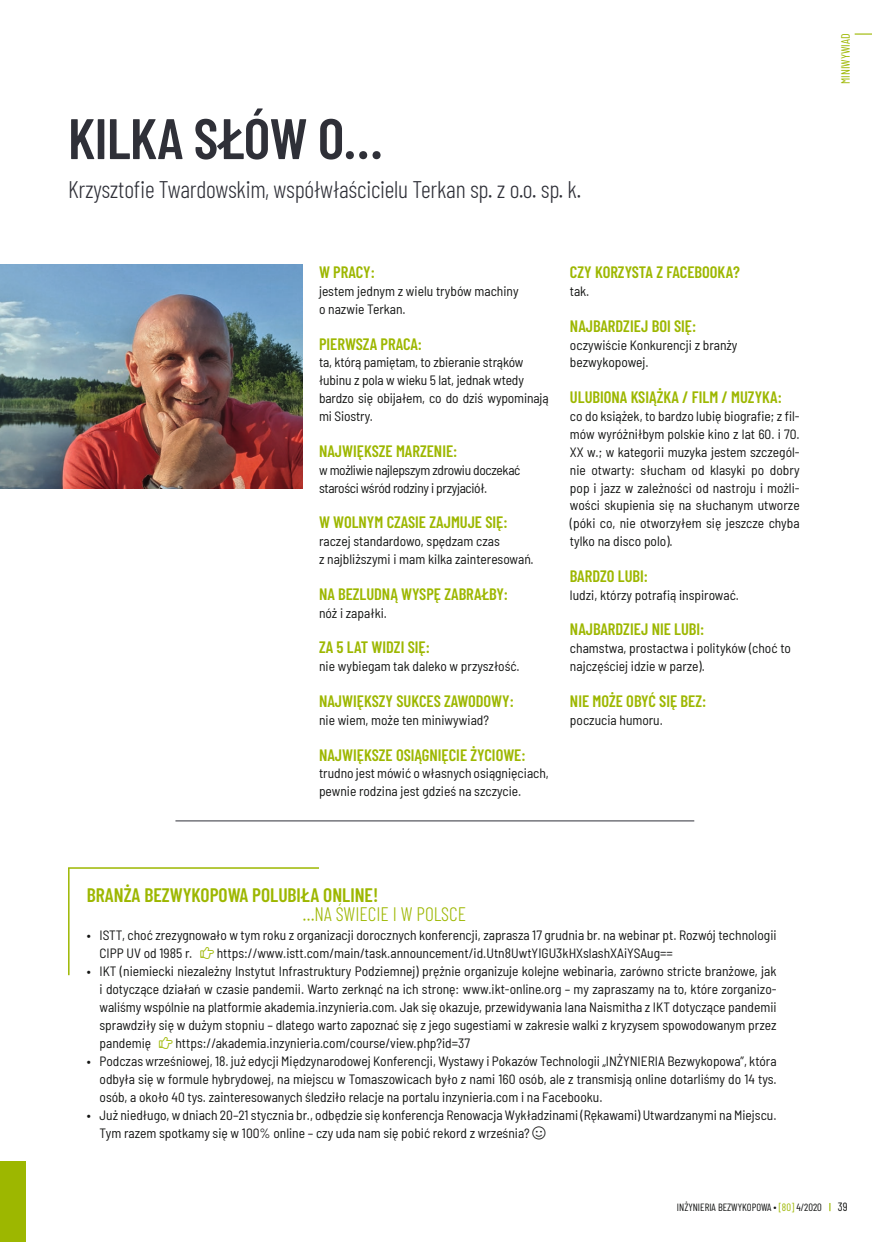
<style>
.page{position:relative;width:872px;height:1242px;background:#fff}
.page>*{position:absolute;margin:0;border:0;box-sizing:border-box;transform-origin:0 0}
.t1{font:600 57px "Barlow Condensed";letter-spacing:-.01em;color:#2f3038}
.t2{font:300 24px "Barlow Condensed";letter-spacing:-.01em;color:#2f3038}
.t3{font:600 19.5px "Barlow Condensed";color:#9db700}
.t4{font:300 19.5px "Barlow Condensed";color:#9db700}
.t5{font:600 16.5px "Barlow Condensed";color:#9db700}
.t6{font:semi-condensed 13.5px/17.9px "Barlow";color:#131413}
.t7{font:semi-condensed 13.5px/17.9px "Barlow";letter-spacing:-.025em;color:#131413}
.t8{font:12px "Barlow Condensed";color:#9db700}
.t9{font:12px "Barlow Condensed";color:#131413}
.t10{font:10.5px "Barlow Condensed";color:#131413}
.s1{color:#9db700}
</style>
<div class="page">
<hr style="left:68px;top:868px;width:2px;height:107px;background:#9db700">
<hr style="left:68px;top:867px;width:251px;height:1px;background:#9db700">
<div style="left:0;top:1161px;width:26px;height:81px;background:#9db700"></div>
<img style="left:0;top:265px;width:302px;height:223px">
<hr style="left:175px;top:820px;width:519px;height:1px;background:#2f3038">
<svg style="left:854px;top:33px;width:18px;height:2px"></svg>
<h1 class="t1" style="left:68px;top:98px;width:316px">KILKA SŁÓW O…</h1>
<h2 class="t2" style="left:68px;top:172px;width:514px">Krzysztofie Twardowskim, współwłaścicielu Terkan sp. z o.o. sp. k.</h2>
<p class="t5" style="left:319px;top:260px;width:57px">W PRACY:</p>
<p class="t6" style="left:319px;top:281px;width:201px">jestem jednym z wielu trybów machiny o nazwie Terkan.</p>
<p class="t5" style="left:319px;top:332px;width:105px">PIERWSZA PRACA:</p>
<p class="t6" style="left:319px;top:353px;width:231px">ta, którą pamiętam, to zbieranie strąków łubinu z pola w wieku 5 lat, jednak wtedy bardzo się obijałem, co do dziś wypominają mi Siostry.</p>
<p class="t5" style="left:319px;top:439px;width:140px">NAJWIĘKSZE MARZENIE:</p>
<p class="t7" style="left:319px;top:460px;width:203px">w możliwie najlepszym zdrowiu doczekać starości wśród rodziny i przyjaciół.</p>
<p class="t5" style="left:319px;top:510px;width:190px">W WOLNYM CZASIE ZAJMUJE SIĘ:</p>
<p class="t6" style="left:319px;top:531px;width:216px">raczej standardowo, spędzam czas<br>z najbliższymi i mam kilka zainteresowań.</p>
<p class="t5" style="left:319px;top:582px;width:191px">NA BEZLUDNĄ WYSPĘ ZABRAŁBY:</p>
<p class="t6" style="left:319px;top:603px;width:70px">nóż i zapałki.</p>
<p class="t5" style="left:319px;top:635px;width:112px">ZA 5 LAT WIDZI SIĘ:</p>
<p class="t6" style="left:319px;top:656px;width:202px">nie wybiegam tak daleko w przyszłość.</p>
<p class="t5" style="left:319px;top:689px;width:196px">NAJWIĘKSZY SUKCES ZAWODOWY:</p>
<p class="t6" style="left:319px;top:710px;width:171px">nie wiem, może ten miniwywiad?</p>
<p class="t5" style="left:319px;top:743px;width:208px">NAJWIĘKSZE OSIĄGNIĘCIE ŻYCIOWE:</p>
<p class="t6" style="left:319px;top:763px;width:231px">trudno jest mówić o własnych osiągnięciach, pewnie rodzina jest gdzieś na szczycie.</p>
<p class="t5" style="left:570px;top:260px;width:172px">CZY KORZYSTA Z FACEBOOKA?</p>
<p class="t6" style="left:570px;top:281px;width:21px">tak.</p>
<p class="t5" style="left:570px;top:314px;width:128px">NAJBARDZIEJ BOI SIĘ:</p>
<p class="t6" style="left:570px;top:335px;width:169px">oczywiście Konkurencji z branży bezwykopowej.</p>
<p class="t5" style="left:570px;top:385px;width:213px">ULUBIONA KSIĄŻKA / FILM / MUZYKA:</p>
<p class="t6" style="left:570px;top:406px;width:231px;text-align:justify">co do książek, to bardzo lubię biografie; z fil&shy;mów wyróżniłbym polskie kino z lat 60. i 70.<br>XX w.; w kategorii muzyka jestem szczegól&shy;nie otwarty: słucham od klasyki po dobry pop i jazz w zależności od nastroju i możli&shy;wości skupienia się na słuchanym utworze (póki co, nie otworzyłem się jeszcze chyba tylko na disco polo).</p>
<p class="t5" style="left:570px;top:564px;width:79px">BARDZO LUBI:</p>
<p class="t6" style="left:570px;top:585px;width:170px">ludzi, którzy potrafią inspirować.</p>
<p class="t5" style="left:570px;top:618px;width:136px">NAJBARDZIEJ NIE LUBI:</p>
<p class="t6" style="left:570px;top:638px;width:222px">chamstwa, prostactwa i polityków (choć to najczęściej idzie w parze).</p>
<p class="t5" style="left:570px;top:689px;width:138px">NIE MOŻE OBYĆ SIĘ BEZ:</p>
<p class="t6" style="left:570px;top:710px;width:94px">poczucia humoru.</p>
<h3 class="t3" style="left:87px;top:881px;width:293px">BRANŻA BEZWYKOPOWA POLUBIŁA ONLINE!</h3>
<h3 class="t4" style="left:303px;top:900px;width:165px">…NA ŚWIECIE I W POLSCE</h3>
<p class="t6" style="left:99px;top:924px;width:678px;text-indent:-13px">• ISTT, choć zrezygnowało w tym roku z organizacji dorocznych konferencji, zaprasza 17 grudnia br. na webinar pt. Rozwój technologii<br>CIPP UV od 1985 r.</p>
<p class="t6" style="left:217px;top:942px;width:457px">https://www.istt.com/main/task.announcement/id.Utn8UwtYIGU3kHXslashXAiYSAug==</p>
<p class="t6" style="left:99px;top:960px;width:678px;text-align:justify;text-indent:-13px">• IKT (niemiecki niezależny Instytut Infrastruktury Podziemnej) prężnie organizuje kolejne webinaria, zarówno stricte branżowe, jak i dotyczące działań w czasie pandemii. Warto zerknąć na ich stronę: www.ikt-online.org – my zapraszamy na to, które zorganizo&shy;waliśmy wspólnie na platformie akademia.inzynieria.com. Jak się okazuje, przewidywania Iana Naismitha z IKT dotyczące pandemii sprawdziły się w dużym stopniu – dlatego warto zapoznać się z jego sugestiami w zakresie walki z kryzysem spowodowanym przez pandemię</p>
<p class="t6" style="left:175px;top:1032px;width:296px">https://akademia.inzynieria.com/course/view.php?id=37</p>
<p class="t6" style="left:99px;top:1050px;width:678px;text-align:justify;text-indent:-13px">• Podczas wrześniowej, 18. już edycji Międzynarodowej Konferencji, Wystawy i Pokazów Technologii „INŻYNIERIA Bezwykopowa”, która odbyła się w formule hybrydowej, na miejscu w Tomaszowicach było z nami 160 osób, ale z transmisją online dotarliśmy do 14 tys. osób, a około 40 tys. zainteresowanych śledziło relacje na portalu inzynieria.com i na Facebooku.</p>
<p class="t6" style="left:99px;top:1104px;width:678px;text-indent:-13px">• Już niedługo, w dniach 20–21 stycznia br., odbędzie się konferencja Renowacja Wykładzinami (Rękawami) Utwardzanymi na Miejscu.<br>Tym razem spotkamy się w 100% online – czy uda nam się pobić rekord z września?</p>
<p class="t8" style="left:837px;top:84px;width:52px;rotate:-90deg">MINIWYWIAD</p>
<p class="t10" style="left:677px;top:1199px;width:146px">INŻYNIERIA BEZWYKOPOWA ∙ <span class="s1">[80]</span> 4/2020</p>
<p class="t9" style="left:837px;top:1198px;width:11px">39</p>
</div>
